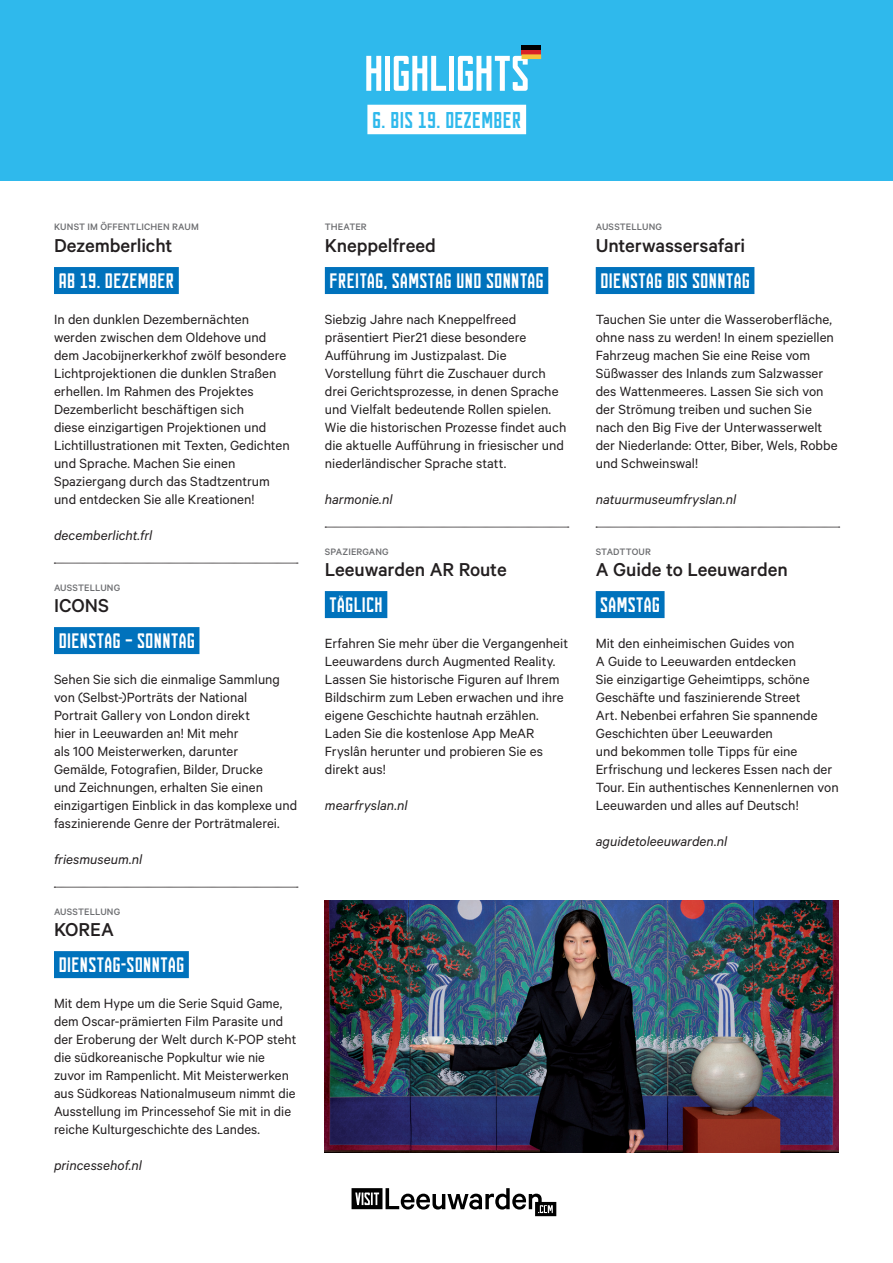
<style>
.page{position:relative;width:893px;height:1263px;background:#fff}
.page>*{position:absolute;margin:0;border:0;box-sizing:border-box;transform-origin:0 0}
.t1{font:condensed 50.25px "FUNCTION";letter-spacing:-.035em;color:#fff}
.t2{font:condensed 22.95px "FUNCTION";letter-spacing:-.005em;color:#2fb9ec}
.t3{font:condensed 21px "FUNCTION";letter-spacing:-.005em;color:#fff}
.t4{font:500 21px "Calibre";letter-spacing:-.005em;color:#231f20}
.t5{font:15px/18px "Calibre";color:#231f20}
.t6{font:italic 15px "Calibre";color:#231f20}
.t7{font:500 10.5px "Calibre";letter-spacing:.015em;color:#6c6d70}
</style>
<div class="page">
<div style="left:0;top:0;width:893px;height:180px;background:#2fb9ec"></div>
<div style="left:367px;top:105px;width:159px;height:29px;background:#fff"></div>
<svg style="left:352px;top:1188px;width:204px;height:28px"></svg>
<div style="left:522px;top:45px;width:19px;height:5px;background:#000"></div>
<hr style="left:522px;top:50px;width:19px;height:4px;background:#d92326">
<svg style="left:522px;top:54px;width:19px;height:5px"></svg>
<img style="left:325px;top:900px;width:514px;height:252px">
<div style="left:54px;top:267px;width:125px;height:27px;background:#0072bc"></div>
<svg style="left:54px;top:563px;width:244px;height:1px"></svg>
<div style="left:54px;top:627px;width:145px;height:27px;background:#0072bc"></div>
<svg style="left:54px;top:887px;width:244px;height:1px"></svg>
<div style="left:54px;top:951px;width:135px;height:27px;background:#0072bc"></div>
<div style="left:325px;top:267px;width:223px;height:27px;background:#0072bc"></div>
<svg style="left:325px;top:527px;width:244px;height:1px"></svg>
<div style="left:325px;top:591px;width:62px;height:27px;background:#0072bc"></div>
<div style="left:596px;top:267px;width:158px;height:27px;background:#0072bc"></div>
<svg style="left:596px;top:527px;width:244px;height:1px"></svg>
<div style="left:596px;top:591px;width:69px;height:27px;background:#0072bc"></div>
<h1 class="t1" style="left:363px;top:46px;width:168px">HIGHLIGHTS</h1>
<h2 class="t2" style="left:372px;top:107px;width:151px">6. BIS 19. DEZEMBER</h2>
<p class="t7" style="left:54px;top:220px;width:146px">KUNST IM ÖFFENTLICHEN RAUM</p>
<h3 class="t4" style="left:54px;top:233px;width:120px">Dezemberlicht</h3>
<h3 class="t3" style="left:58px;top:269px;width:117px">AB 19. DEZEMBER</h3>
<p class="t5" style="left:54px;top:310px;width:237px">In den dunklen Dezembernächten werden zwischen dem Oldehove und dem Jacobijnerkerkhof zwölf besondere Lichtprojektionen die dunklen Straßen erhellen. Im Rahmen des Projektes Dezemberlicht beschäftigen sich<br>diese einzigartigen Projektionen und Lichtillustrationen mit Texten, Gedichten und Sprache. Machen Sie einen Spaziergang durch das Stadtzentrum und entdecken Sie alle Kreationen!</p>
<p class="t6" style="left:54px;top:527px;width:100px">decemberlicht.frl</p>
<p class="t7" style="left:54px;top:582px;width:68px">AUSSTELLUNG</p>
<h3 class="t4" style="left:54px;top:593px;width:56px">ICONS</h3>
<h3 class="t3" style="left:58px;top:629px;width:138px">DIENSTAG – SONNTAG</h3>
<p class="t5" style="left:54px;top:670px;width:245px">Sehen Sie sich die einmalige Sammlung von (Selbst-)Porträts der National<br>Portrait Gallery von London direkt<br>hier in Leeuwarden an! Mit mehr<br>als 100 Meisterwerken, darunter<br>Gemälde, Fotografien, Bilder, Drucke<br>und Zeichnungen, erhalten Sie einen einzigartigen Einblick in das komplexe und faszinierende Genre der Porträtmalerei.</p>
<p class="t6" style="left:54px;top:851px;width:90px">friesmuseum.nl</p>
<p class="t7" style="left:54px;top:906px;width:68px">AUSSTELLUNG</p>
<h3 class="t4" style="left:54px;top:917px;width:61px">KOREA</h3>
<h3 class="t3" style="left:58px;top:953px;width:128px">DIENSTAG-SONNTAG</h3>
<p class="t5" style="left:54px;top:994px;width:244px">Mit dem Hype um die Serie Squid Game, dem Oscar-prämierten Film Parasite und der Eroberung der Welt durch K-POP steht die südkoreanische Popkultur wie nie zuvor im Rampenlicht. Mit Meisterwerken aus Südkoreas Nationalmuseum nimmt die Ausstellung im Princessehof Sie mit in die reiche Kulturgeschichte des Landes.</p>
<p class="t6" style="left:54px;top:1157px;width:89px">princessehof.nl</p>
<p class="t7" style="left:325px;top:220px;width:43px">THEATER</p>
<h3 class="t4" style="left:325px;top:233px;width:113px">Kneppelfreed</h3>
<h3 class="t3" style="left:329px;top:269px;width:216px">FREITAG, SAMSTAG UND SONNTAG</h3>
<p class="t5" style="left:325px;top:310px;width:243px">Siebzig Jahre nach Kneppelfreed präsentiert Pier21 diese besondere Aufführung im Justizpalast. Die Vorstellung führt die Zuschauer durch drei Gerichtsprozesse, in denen Sprache und Vielfalt bedeutende Rollen spielen.<br>Wie die historischen Prozesse findet auch die aktuelle Aufführung in friesischer und niederländischer Sprache statt.</p>
<p class="t6" style="left:325px;top:491px;width:69px">harmonie.nl</p>
<p class="t7" style="left:325px;top:546px;width:65px">SPAZIERGANG</p>
<h3 class="t4" style="left:325px;top:557px;width:183px">Leeuwarden AR Route</h3>
<h3 class="t3" style="left:329px;top:593px;width:55px">TÄGLICH</h3>
<p class="t5" style="left:325px;top:634px;width:245px">Erfahren Sie mehr über die Vergangenheit Leeuwardens durch Augmented Reality.<br>Lassen Sie historische Figuren auf Ihrem Bildschirm zum Leben erwachen und ihre eigene Geschichte hautnah erzählen.<br>Laden Sie die kostenlose App MeAR Fryslân herunter und probieren Sie es direkt aus!</p>
<p class="t6" style="left:325px;top:797px;width:84px">mearfryslan.nl</p>
<p class="t7" style="left:596px;top:220px;width:68px">AUSSTELLUNG</p>
<h3 class="t4" style="left:596px;top:233px;width:151px">Unterwassersafari</h3>
<h3 class="t3" style="left:600px;top:269px;width:151px">DIENSTAG BIS SONNTAG</h3>
<p class="t5" style="left:596px;top:310px;width:243px">Tauchen Sie unter die Wasseroberfläche, ohne nass zu werden! In einem speziellen Fahrzeug machen Sie eine Reise vom Süßwasser des Inlands zum Salzwasser des Wattenmeeres. Lassen Sie sich von der Strömung treiben und suchen Sie nach den Big Five der Unterwasserwelt der Niederlande: Otter, Biber, Wels, Robbe und Schweinswal!</p>
<p class="t6" style="left:596px;top:491px;width:142px">natuurmuseumfryslan.nl</p>
<p class="t7" style="left:596px;top:546px;width:57px">STADTTOUR</p>
<h3 class="t4" style="left:596px;top:557px;width:193px">A Guide to Leeuwarden</h3>
<h3 class="t3" style="left:600px;top:593px;width:62px">SAMSTAG</h3>
<p class="t5" style="left:596px;top:634px;width:244px">Mit den einheimischen Guides von<br>A Guide to Leeuwarden entdecken<br>Sie einzigartige Geheimtipps, schöne Geschäfte und faszinierende Street<br>Art. Nebenbei erfahren Sie spannende Geschichten über Leeuwarden<br>und bekommen tolle Tipps für eine Erfrischung und leckeres Essen nach der Tour. Ein authentisches Kennenlernen von Leeuwarden und alles auf Deutsch!</p>
<p class="t6" style="left:596px;top:833px;width:133px">aguidetoleeuwarden.nl</p>
</div>
